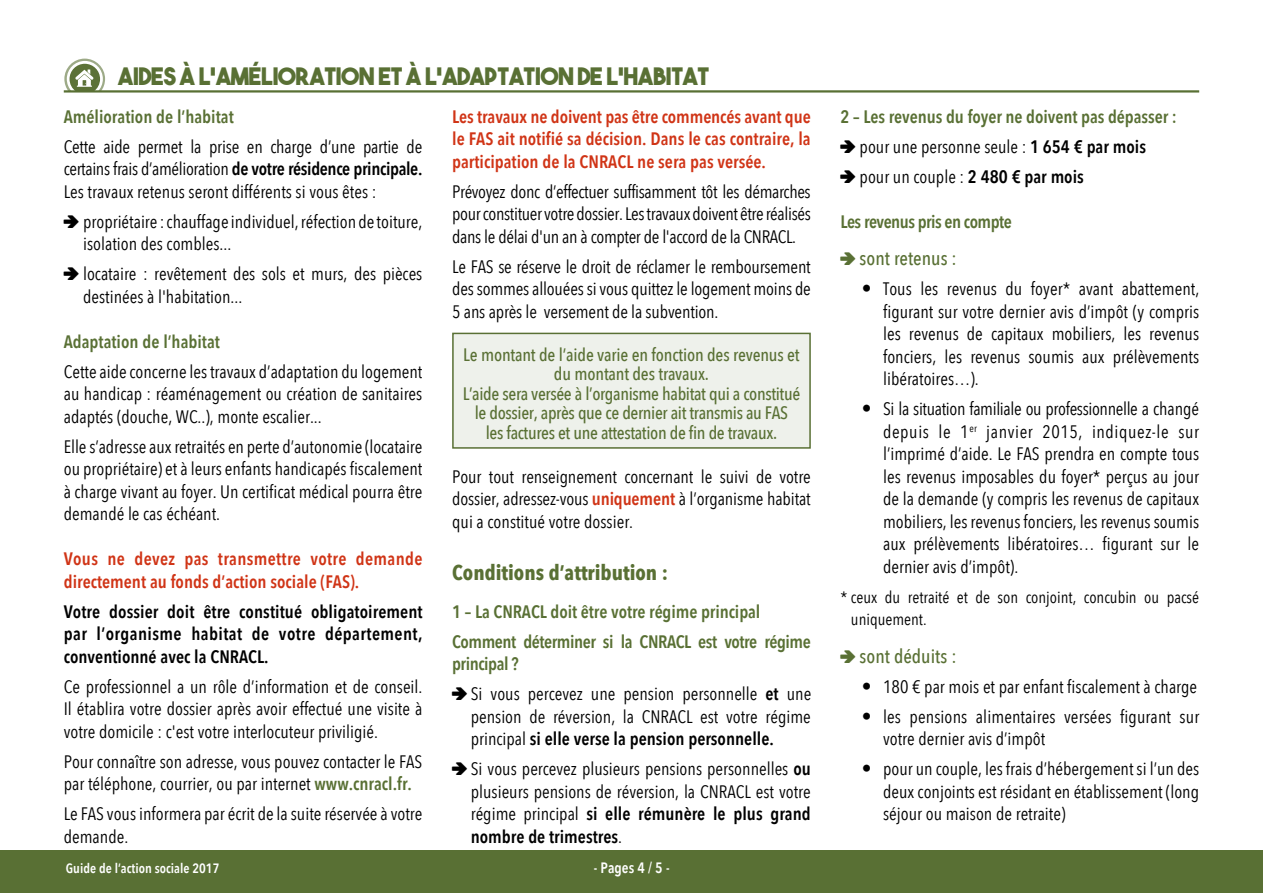
<style>
.page{position:relative;width:1263px;height:893px;background:#fff}
.page>*{position:absolute;margin:0;border:0;box-sizing:border-box;transform-origin:0 0}
.t1{font:24px "The Bold Font";letter-spacing:-.025em;color:#597034}
.t2{font:700 21px "Avenir Next Condensed";color:#597034}
.t3{font:500 19.5px "Avenir Next Condensed";color:#597034}
.t4{font:18px/22.5px "Avenir Next Condensed";color:#000;text-align:justify}
.encarts_v{font:500 18px/19.5px "Avenir Next Condensed";letter-spacing:-.02em;color:#597034;text-align:center}
.t5{font:600 18px/22.5px "Avenir Next Condensed";color:#d03416;text-align:justify}
.t6{font:600 18px "Avenir Next Condensed";letter-spacing:-.005em;color:#597034}
.t7{font:600 18px/22.5px "Avenir Next Condensed";letter-spacing:.01em;color:#000;text-align:justify}
.t8{font:600 18px/22.5px "Avenir Next Condensed";letter-spacing:.02em;color:#d03416}
.t9{font:600 18px/22.5px "Avenir Next Condensed";letter-spacing:-.025em;color:#597034}
.t10{font:600 18px "Avenir Next Condensed";letter-spacing:-.03em;color:#597034}
.t11{font:16.5px/22.5px "Avenir Next Condensed";color:#000}
.t12{font:600 15px "Avenir Next Condensed";color:#fff}
.t13{font:600 13.5px "Avenir Next Condensed";color:#fff}
.s1{font-weight:600}
.s2{font-family:"Arrowstfb";font-size:15px}
.s3{font-weight:600;color:#597034}
.s4{font-weight:600;color:#d03416}
.s5{font-family:"Arrowstfb";font-weight:400;font-size:15px}
.s6{font-size:19.5px}
</style>
<div class="page">
<div style="left:0;top:850px;width:1263px;height:43px;background:#597034"></div>
<svg style="left:64px;top:59px;width:41px;height:31px"></svg>
<hr style="left:64px;top:90px;width:1135px;height:3px;background:#597034">
<div style="left:453px;top:333px;width:357px;height:115px;background:#eef1eb"></div>
<div style="left:452px;top:333px;width:359px;height:116px;border:2px solid #597034"></div>
<p class="t1" style="left:118px;top:61px;width:593px">AIDES À L’AMÉLIORATION ET À L’ADAPTATION DE L’HABITAT</p>
<p class="t6" style="left:64px;top:101px;width:172px">Amélioration de l’habitat</p>
<p class="t4" style="left:64px;top:134px;width:360px">Cette aide permet la prise en charge d’une partie de certains frais d’amélioration <span class="s1">de votre résidence principale.</span></p>
<p class="t4" style="left:64px;top:179px;width:314px">Les travaux retenus seront différents si vous êtes :</p>
<p class="t4" style="left:83px;top:209px;width:341px;text-indent:-19px"><span class="s2">f</span> propriétaire : chauffage individuel, réfection de toiture, isolation des combles...</p>
<p class="t4" style="left:83px;top:262px;width:341px;text-indent:-19px"><span class="s2">f</span> locataire : revêtement des sols et murs, des pièces destinées à l'habitation...</p>
<p class="t6" style="left:64px;top:326px;width:158px">Adaptation de l’habitat</p>
<p class="t4" style="left:64px;top:359px;width:360px">Cette aide concerne les travaux d’adaptation du logement au handicap : réaménagement ou création de sanitaires adaptés (douche, WC..), monte escalier...</p>
<p class="t4" style="left:64px;top:434px;width:360px">Elle s’adresse aux retraités en perte d’autonomie (locataire ou propriétaire) et à leurs enfants handicapés fiscalement à charge vivant au foyer. Un certificat médical pourra être demandé le cas échéant.</p>
<p class="t8" style="left:64px;top:547px;width:360px">Vous ne devez pas transmettre votre demande directement au fonds d’action sociale (FAS).</p>
<p class="t7" style="left:64px;top:599px;width:360px">Votre dossier doit être constitué obligatoirement par l’organisme habitat de votre département, conventionné avec la CNRACL.</p>
<p class="t4" style="left:64px;top:674px;width:360px">Ce professionnel a un rôle d’information et de conseil.<br>Il établira votre dossier après avoir effectué une visite à votre domicile : c'est votre interlocuteur priviligié.</p>
<p class="t4" style="left:64px;top:749px;width:360px">Pour connaître son adresse, vous pouvez contacter le FAS par téléphone, courrier, ou par internet <span class="s3">www.cnracl.fr.</span></p>
<p class="t4" style="left:64px;top:802px;width:360px">Le FAS vous informera par écrit de la suite réservée à votre demande.</p>
<p class="t5" style="left:452px;top:104px;width:360px">Les travaux ne doivent pas être commencés avant que le FAS ait notifié sa décision. Dans le cas contraire, la participation de la CNRACL ne sera pas versée.</p>
<p class="t4" style="left:452px;top:179px;width:360px">Prévoyez donc d’effectuer suffisamment tôt les démarches pour constituer votre dossier. Les travaux doivent être réalisés dans le délai d'un an à compter de l'accord de la CNRACL.</p>
<p class="t4" style="left:452px;top:254px;width:360px">Le FAS se réserve le droit de réclamer le remboursement des sommes allouées si vous quittez le logement moins de 5 ans après le versement de la subvention.</p>
<p class="encarts_v" style="left:463px;top:345px;width:339px">Le montant de l’aide varie en fonction des revenus et du montant des travaux.<br>L’aide sera versée à l’organisme habitat qui a constitué le dossier, après que ce dernier ait transmis au FAS<br>les factures et une attestation de fin de travaux.</p>
<p class="t4" style="left:452px;top:464px;width:360px">Pour tout renseignement concernant le suivi de votre dossier, adressez-vous <span class="s4">uniquement</span> à l’organisme habitat qui a constitué votre dossier.</p>
<p class="t2" style="left:452px;top:560px;width:217px">Conditions d’attribution :</p>
<p class="t6" style="left:452px;top:596px;width:310px">1 – La CNRACL doit être votre régime principal</p>
<p class="t9" style="left:452px;top:629px;width:360px">Comment déterminer si la CNRACL est votre régime principal ?</p>
<p class="t4" style="left:471px;top:682px;width:342px;text-indent:-19px"><span class="s2">f</span> Si vous percevez une pension personnelle <span class="s1">et</span> une pension de réversion, la CNRACL est votre régime principal <span class="s1">si elle verse la pension personnelle.</span></p>
<p class="t4" style="left:471px;top:757px;width:342px;text-indent:-19px"><span class="s2">f</span> Si vous percevez plusieurs pensions personnelles <span class="s1">ou </span>plusieurs pensions de réversion, la CNRACL est votre régime principal <span class="s1">si elle rémunère le plus grand nombre de trimestres</span>.</p>
<p class="t13" style="left:66px;top:856px;width:155px">Guide de l’action sociale 2017</p>
<p class="t12" style="left:594px;top:854px;width:77px">- Pages 4 / 5 -</p>
<p class="t6" style="left:840px;top:101px;width:338px">2 – Les revenus du foyer ne doivent pas dépasser :</p>
<p class="t4" style="left:840px;top:134px;width:307px"><span class="s2">f</span> pour une personne seule : <span class="s1">1 654 € par mois</span></p>
<p class="t4" style="left:840px;top:164px;width:245px"><span class="s2">f</span> pour un couple : <span class="s1">2 480 € par mois</span></p>
<p class="t10" style="left:840px;top:206px;width:173px">Les revenus pris en compte</p>
<p class="t3" style="left:840px;top:246px;width:118px"><span class="s5">f</span> sont retenus :</p>
<p class="t4" style="left:883px;top:277px;width:318px;text-indent:-21px"><span class="s6">•</span> Tous les revenus du foyer* avant abattement, figurant sur votre dernier avis d’impôt (y compris les revenus de capitaux mobiliers, les revenus fonciers, les revenus soumis aux prélèvements libératoires…).</p>
<p class="t4" style="left:883px;top:397px;width:318px;text-indent:-21px"><span class="s6">•</span> Si la situation familiale ou professionnelle a changé depuis le 1<sup>er</sup> janvier 2015, indiquez-le sur l’imprimé d’aide. Le FAS prendra en compte tous les revenus imposables du foyer* perçus au jour de la demande (y compris les revenus de capitaux mobiliers, les revenus fonciers, les revenus soumis aux prélèvements libératoires… figurant sur le dernier avis d’impôt).</p>
<p class="t11" style="left:851px;top:585px;width:350px;text-indent:-10px">* ceux du retraité et de son conjoint, concubin ou pacsé uniquement.</p>
<p class="t3" style="left:840px;top:644px;width:117px"><span class="s5">f</span> sont déduits :</p>
<p class="t4" style="left:862px;top:674px;width:337px"><span class="s6">•</span> 180 € par mois et par enfant fiscalement à charge</p>
<p class="t4" style="left:883px;top:704px;width:318px;text-indent:-21px"><span class="s6">•</span> les pensions alimentaires versées figurant sur votre dernier avis d’impôt</p>
<p class="t4" style="left:883px;top:757px;width:318px;text-indent:-21px"><span class="s6">•</span> pour un couple, les frais d’hébergement si l’un des deux conjoints est résidant en établissement (long séjour ou maison de retraite)</p>
</div>
